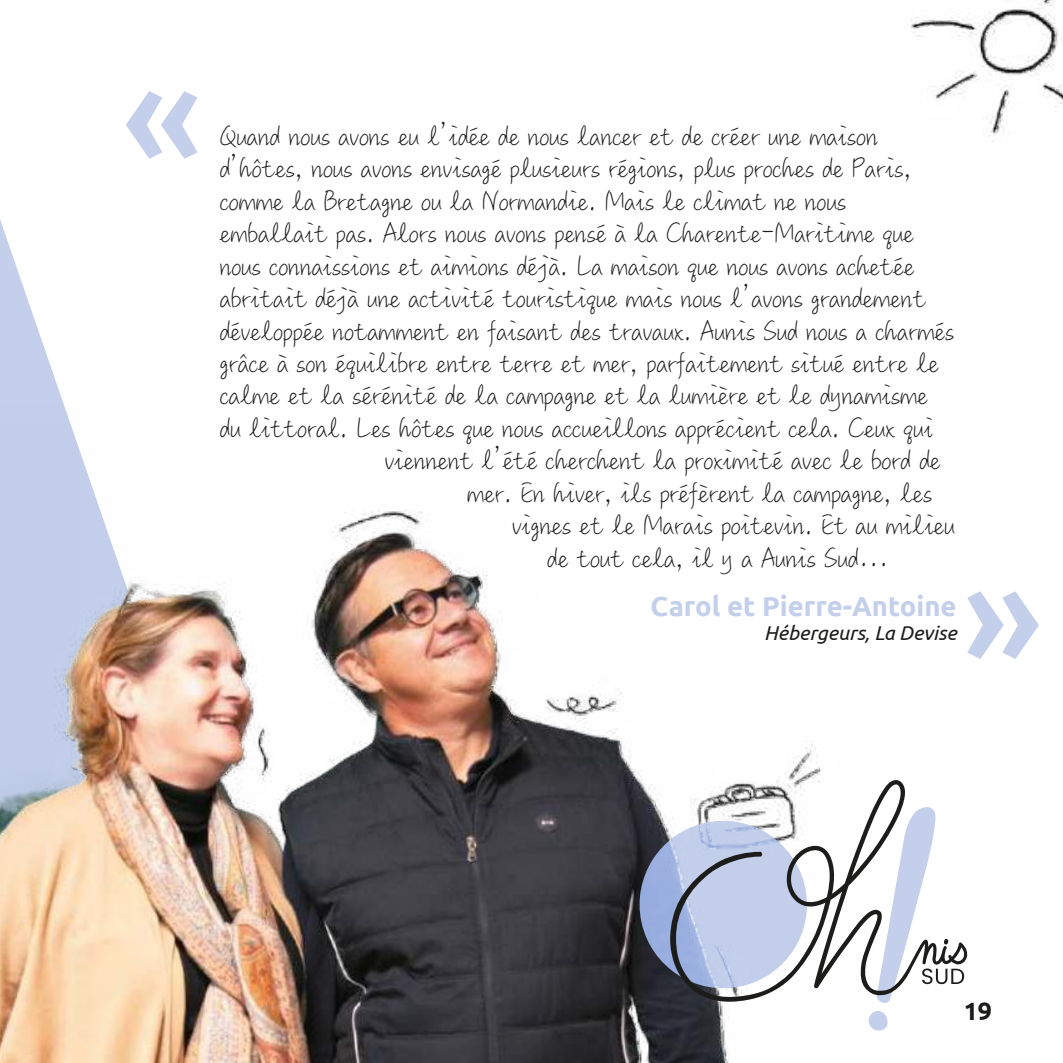
<style>
.page{position:relative;width:1063px;height:1063px;background:#fff}
.page>*{position:absolute;margin:0;border:0;box-sizing:border-box;transform-origin:0 0}
.t1{font:30px "M Ling Wai Medium SC";color:#1c1c1b}
.t2{font:700 27.5px "Ubuntu";color:#c3cfeb}
.t3{font:700 25px "Ubuntu";color:#1c1c1b}
.t4{font:italic 20px "Ubuntu";color:#1c1c1b}
</style>
<div class="page">
<svg style="left:0;top:220px;width:64px;height:186px;fill:#c3cfeb"></svg>
<img style="left:0;top:406px;width:70px;height:17px">
<img style="left:0;top:423px;width:821px;height:640px">
<img style="left:910px;top:0;width:152px;height:141px">
<svg style="left:126px;top:91px;width:71px;height:68px"></svg>
<svg style="left:967px;top:591px;width:72px;height:68px"></svg>
<svg style="left:632px;top:813px;width:37px;height:178px;background:#565f76"></svg>
<svg style="left:868px;top:1011px;width:20px;height:20px"></svg>
<svg style="left:669px;top:780px;width:299px;height:223px"></svg>
<p class="t1" style="left:220px;top:114px;width:660px">Quand nous avons eu l’idée de nous lancer et de créer une maison</p>
<p class="t1" style="left:220px;top:146px;width:694px">d’hôtes, nous avons envisagé plusieurs régions, plus proches de Paris,</p>
<p class="t1" style="left:220px;top:179px;width:628px">comme la Bretagne ou la Normandie. Mais le climat ne nous</p>
<p class="t1" style="left:220px;top:211px;width:696px">emballait pas. Alors nous avons pensé à la Charente-Maritime que</p>
<p class="t1" style="left:220px;top:244px;width:696px">nous connaissions et aimions déjà. La maison que nous avons achetée</p>
<p class="t1" style="left:220px;top:276px;width:708px">abritait déjà une activité touristique mais nous l’avons grandement</p>
<p class="t1" style="left:220px;top:309px;width:736px">développée notamment en faisant des travaux. Aunis Sud nous a charmés</p>
<p class="t1" style="left:220px;top:341px;width:721px">grâce à son équilibre entre terre et mer, parfaitement situé entre le</p>
<p class="t1" style="left:220px;top:374px;width:710px">calme et la sérénité de la campagne et la lumière et le dynamisme</p>
<p class="t1" style="left:220px;top:406px;width:715px">du littoral. Les hôtes que nous accueillons apprécient cela. Ceux qui</p>
<p class="t1" style="left:385px;top:439px;width:557px">viennent l’été cherchent la proximité avec le bord de</p>
<p class="t1" style="left:467px;top:471px;width:466px">mer. En hiver, ils préfèrent la campagne, les</p>
<p class="t1" style="left:512px;top:504px;width:444px">vignes et le Marais poitevin. Et au milieu</p>
<p class="t1" style="left:547px;top:536px;width:343px">de tout cela, il y a Aunis Sud…</p>
<p class="t2" style="left:651px;top:594px;width:308px">Carol et Pierre-Antoine</p>
<p class="t4" style="left:764px;top:625px;width:194px">Hébergeurs, La Devise</p>
<p class="t3" style="left:964px;top:1000px;width:30px">19</p>
</div>
